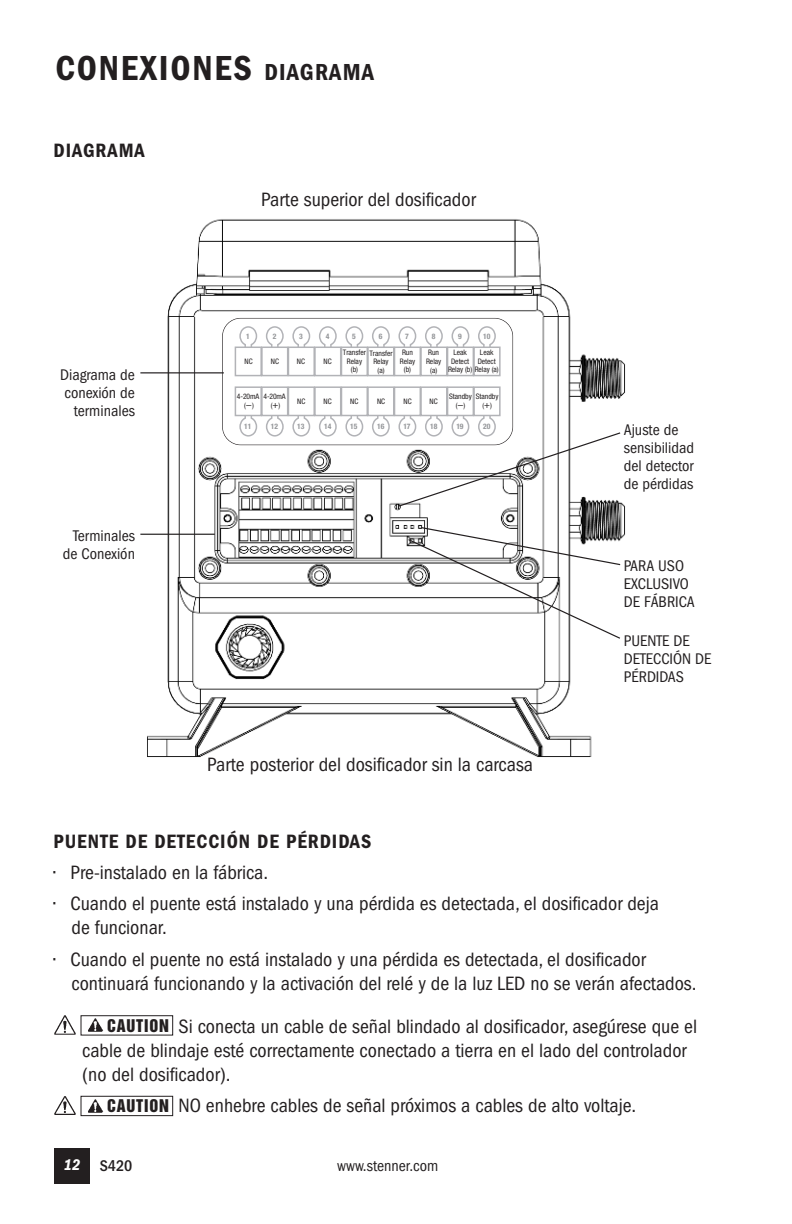
<style>
.page{position:relative;width:792px;height:1224px;background:#fff}
.page>*{position:absolute;margin:0;border:0;box-sizing:border-box;transform-origin:0 0}
.t1{font:600 condensed 36px "Franklin Gothic";letter-spacing:.05em;color:#231f20}
.t2{font:condensed 20px/24px "Franklin Gothic";color:#231f20}
.t3{font:600 condensed 20px "Franklin Gothic";letter-spacing:.05em;color:#231f20}
.t4{font:condensed 16px/18px "Franklin Gothic";color:#231f20}
.t5{font:16px "Helvetica Inserat";letter-spacing:.05em;color:#231f20}
.t6{font:500 condensed 16px "Franklin Gothic";color:#231f20}
.t7{font:condensed 7.6px/8.6px "Helvetica Neue";color:#231f20;text-align:center}
.t8{font:700 condensed 7.6px "Helvetica Neue";color:#939598}
.t9{font:condensed 7.4px "Helvetica Neue";color:#231f20}
.s1{font-size:24px}
.s2{font-size:10.2px}
.s3{font-size:9.8px}
.s4{font-size:7.6px}
.s5{font-weight:600;font-style:italic;color:#fff}
</style>
<div class="page">
<div style="left:54px;top:1148px;width:36px;height:36px;background:#231f20"></div>
<div style="left:81px;top:1015px;width:92px;height:20px;border:1px solid #231f20"></div>
<img style="left:84px;top:1018px;width:21px;height:16px">
<img style="left:54px;top:1015px;width:22px;height:20px">
<div style="left:81px;top:1096px;width:92px;height:20px;border:1px solid #231f20"></div>
<img style="left:88px;top:1099px;width:16px;height:14px">
<img style="left:54px;top:1096px;width:22px;height:19px">
<img style="left:140px;top:318px;width:485px;height:439px">
<hr style="left:140px;top:534px;width:75px;height:1px;background:#231f20">
<hr style="left:140px;top:372px;width:84px;height:1px;background:#231f20">
<svg style="left:407px;top:526px;width:215px;height:114px"></svg>
<div style="left:222px;top:318px;width:291px;height:127px;border:1px solid #231f20;border-radius:19px"></div>
<div style="left:475px;top:388px;width:24px;height:27px;background:#fff"></div>
<div style="left:473px;top:386px;width:28px;height:30px;border:2px solid #b2b3b7"></div>
<div style="left:448px;top:388px;width:25px;height:27px;background:#fff"></div>
<div style="left:447px;top:386px;width:27px;height:30px;border:2px solid #b2b3b7"></div>
<div style="left:422px;top:388px;width:24px;height:27px;background:#fff"></div>
<div style="left:420px;top:386px;width:28px;height:30px;border:2px solid #b2b3b7"></div>
<svg style="left:397px;top:411px;width:225px;height:97px"></svg>
<div style="left:395px;top:388px;width:25px;height:27px;background:#fff"></div>
<div style="left:394px;top:386px;width:27px;height:30px;border:2px solid #b2b3b7"></div>
<svg style="left:372px;top:416px;width:18px;height:21px"></svg>
<div style="left:369px;top:388px;width:24px;height:27px;background:#fff"></div>
<div style="left:367px;top:386px;width:28px;height:30px;border:2px solid #b2b3b7"></div>
<svg style="left:345px;top:416px;width:18px;height:21px"></svg>
<div style="left:342px;top:388px;width:25px;height:27px;background:#fff"></div>
<div style="left:341px;top:386px;width:27px;height:30px;border:2px solid #b2b3b7"></div>
<svg style="left:319px;top:416px;width:18px;height:21px"></svg>
<div style="left:316px;top:388px;width:24px;height:27px;background:#fff"></div>
<div style="left:314px;top:386px;width:27px;height:30px;border:2px solid #b2b3b7"></div>
<svg style="left:292px;top:416px;width:18px;height:21px"></svg>
<div style="left:289px;top:388px;width:24px;height:27px;background:#fff"></div>
<div style="left:288px;top:386px;width:27px;height:30px;border:2px solid #b2b3b7"></div>
<svg style="left:266px;top:416px;width:18px;height:21px"></svg>
<div style="left:263px;top:388px;width:24px;height:27px;background:#fff"></div>
<div style="left:261px;top:386px;width:27px;height:30px;border:2px solid #b2b3b7"></div>
<svg style="left:239px;top:416px;width:18px;height:21px"></svg>
<div style="left:236px;top:388px;width:24px;height:27px;background:#fff"></div>
<div style="left:235px;top:386px;width:27px;height:30px;border:2px solid #b2b3b7"></div>
<svg style="left:239px;top:326px;width:18px;height:21px"></svg>
<div style="left:236px;top:348px;width:24px;height:27px;background:#fff"></div>
<div style="left:235px;top:347px;width:27px;height:29px;border:2px solid #b2b3b7"></div>
<svg style="left:266px;top:326px;width:18px;height:21px"></svg>
<div style="left:263px;top:348px;width:24px;height:27px;background:#fff"></div>
<div style="left:261px;top:347px;width:27px;height:29px;border:2px solid #b2b3b7"></div>
<svg style="left:292px;top:326px;width:18px;height:21px"></svg>
<div style="left:289px;top:348px;width:24px;height:27px;background:#fff"></div>
<div style="left:288px;top:347px;width:27px;height:29px;border:2px solid #b2b3b7"></div>
<svg style="left:319px;top:326px;width:18px;height:21px"></svg>
<div style="left:316px;top:348px;width:24px;height:27px;background:#fff"></div>
<div style="left:314px;top:347px;width:27px;height:29px;border:2px solid #b2b3b7"></div>
<svg style="left:345px;top:326px;width:18px;height:21px"></svg>
<div style="left:342px;top:348px;width:25px;height:27px;background:#fff"></div>
<div style="left:341px;top:347px;width:27px;height:29px;border:2px solid #b2b3b7"></div>
<svg style="left:372px;top:326px;width:18px;height:21px"></svg>
<div style="left:369px;top:348px;width:24px;height:27px;background:#fff"></div>
<div style="left:367px;top:347px;width:28px;height:29px;border:2px solid #b2b3b7"></div>
<svg style="left:398px;top:326px;width:18px;height:21px"></svg>
<div style="left:395px;top:348px;width:25px;height:27px;background:#fff"></div>
<div style="left:394px;top:347px;width:27px;height:29px;border:2px solid #b2b3b7"></div>
<svg style="left:425px;top:326px;width:18px;height:21px"></svg>
<div style="left:422px;top:348px;width:24px;height:27px;background:#fff"></div>
<div style="left:420px;top:347px;width:28px;height:29px;border:2px solid #b2b3b7"></div>
<svg style="left:452px;top:326px;width:17px;height:21px"></svg>
<div style="left:448px;top:348px;width:25px;height:27px;background:#fff"></div>
<div style="left:447px;top:347px;width:27px;height:29px;border:2px solid #b2b3b7"></div>
<svg style="left:478px;top:326px;width:18px;height:21px"></svg>
<div style="left:475px;top:348px;width:24px;height:27px;background:#fff"></div>
<div style="left:473px;top:347px;width:28px;height:29px;border:2px solid #b2b3b7"></div>
<img style="left:167px;top:219px;width:404px;height:98px">
<h1 class="t1" style="left:56px;top:56px;width:320px">CONEXIONES <span class="s1">DIAGRAMA</span></h1>
<p class="t3" style="left:54px;top:144px;width:93px">DIAGRAMA</p>
<p class="t4" style="left:60px;top:367px;width:76px;text-align:right">Diagrama de conexión de terminales</p>
<p class="t4" style="left:63px;top:528px;width:74px;text-align:right">Terminales de Conexión</p>
<p class="t2" style="left:261px;top:189px;width:216px">Parte superior del dosificador</p>
<p class="t8" style="left:246px;top:333px;width:5px">1</p>
<p class="t8" style="left:273px;top:333px;width:5px">2</p>
<p class="t8" style="left:299px;top:333px;width:5px">3</p>
<p class="t8" style="left:326px;top:333px;width:5px">4</p>
<p class="t8" style="left:352px;top:333px;width:5px">5</p>
<p class="t8" style="left:379px;top:333px;width:5px">6</p>
<p class="t8" style="left:405px;top:333px;width:5px">7</p>
<p class="t8" style="left:432px;top:333px;width:5px">8</p>
<p class="t8" style="left:458px;top:333px;width:5px">9</p>
<p class="t8" style="left:483px;top:333px;width:9px">10</p>
<p class="t7" style="left:244px;top:358px;width:10px">NC</p>
<p class="t7" style="left:271px;top:358px;width:10px">NC</p>
<p class="t7" style="left:324px;top:357px;width:10px">NC</p>
<p class="t7" style="left:297px;top:358px;width:10px">NC</p>
<p class="t7" style="left:343px;top:349px;width:51px">Transfer Transfer</p>
<p class="t7" style="left:347px;top:357px;width:17px">Relay</p>
<p class="t7" style="left:351px;top:366px;width:9px">(b)</p>
<p class="t7" style="left:373px;top:358px;width:17px">Relay (a)</p>
<p class="t7" style="left:400px;top:349px;width:17px">Run<br>Relay (b)</p>
<p class="t7" style="left:426px;top:349px;width:17px">Run<br>Relay (a)</p>
<p class="t7" style="left:453px;top:349px;width:15px">Leak</p>
<p class="t7" style="left:478px;top:349px;width:20px">Leak<br>Detect</p>
<p class="t7" style="left:451px;top:357px;width:20px">Detect</p>
<p class="t7" style="left:448px;top:366px;width:52px">Relay (b) Relay (a)</p>
<p class="t7" style="left:237px;top:393px;width:24px">4-20mA (<span class="s2">−</span>)</p>
<p class="t7" style="left:263px;top:393px;width:24px">4-20mA (<span class="s3">+</span>)</p>
<p class="t7" style="left:297px;top:397px;width:10px">NC</p>
<p class="t7" style="left:323px;top:397px;width:10px">NC</p>
<p class="t7" style="left:350px;top:397px;width:10px">NC</p>
<p class="t7" style="left:377px;top:397px;width:10px">NC</p>
<p class="t7" style="left:404px;top:397px;width:10px">NC</p>
<p class="t7" style="left:449px;top:393px;width:24px">Standby (<span class="s2">−</span>)</p>
<p class="t7" style="left:476px;top:393px;width:24px">Standby</p>
<p class="t7" style="left:429px;top:397px;width:10px">NC</p>
<p class="t9" style="left:482px;top:403px;width:11px">(<span class="s3">+</span><span class="s4">)</span></p>
<p class="t8" style="left:244px;top:423px;width:9px">11</p>
<p class="t8" style="left:271px;top:423px;width:9px">12</p>
<p class="t8" style="left:297px;top:423px;width:9px">13</p>
<p class="t8" style="left:324px;top:423px;width:9px">14</p>
<p class="t8" style="left:350px;top:423px;width:9px">15</p>
<p class="t8" style="left:377px;top:423px;width:9px">16</p>
<p class="t8" style="left:403px;top:423px;width:9px">17</p>
<p class="t8" style="left:430px;top:423px;width:9px">18</p>
<p class="t8" style="left:456px;top:423px;width:9px">19</p>
<p class="t8" style="left:483px;top:423px;width:9px">20</p>
<p class="t2" style="left:207px;top:754px;width:327px">Parte posterior del dosificador sin la carcasa</p>
<p class="t4" style="left:624px;top:422px;width:72px">Ajuste de sensibilidad del detector de pérdidas</p>
<p class="t4" style="left:624px;top:558px;width:73px">PARA USO<br>EXCLUSIVO<br>DE FÁBRICA</p>
<p class="t4" style="left:624px;top:633px;width:89px">PUENTE DE<br>DETECCIÓN DE<br>PÉRDIDAS</p>
<p class="t3" style="left:54px;top:835px;width:319px">PUENTE DE DETECCIÓN DE PÉRDIDAS</p>
<p class="t2" style="left:54px;top:862px;width:216px">• Pre-instalado en la fábrica.</p>
<p class="t2" style="left:72px;top:893px;width:589px;text-indent:-18px">• Cuando el puente está instalado y una pérdida es detectada, el dosificador deja de funcionar.</p>
<p class="t2" style="left:72px;top:949px;width:627px;text-indent:-18px">• Cuando el puente no está instalado y una pérdida es detectada, el dosificador continuará funcionando y la activación del relé y de la luz LED no se verán afectados.</p>
<p class="t2" style="left:82px;top:1016px;width:617px;text-indent:96px">Si conecta un cable de señal blindado al dosificador, asegúrese que el cable de blindaje esté correctamente conectado a tierra en el lado del controlador (no del dosificador).</p>
<p class="t2" style="left:179px;top:1095px;width:459px">NO enhebre cables de señal próximos a cables de alto voltaje.</p>
<p class="t5" style="left:107px;top:1019px;width:63px">CAUTION</p>
<p class="t5" style="left:107px;top:1099px;width:63px">CAUTION</p>
<p class="t6" style="left:64px;top:1160px;width:70px"><span class="s5">12</span> S420</p>
<p class="t4" style="left:337px;top:1158px;width:103px">www.stenner.com</p>
</div>
